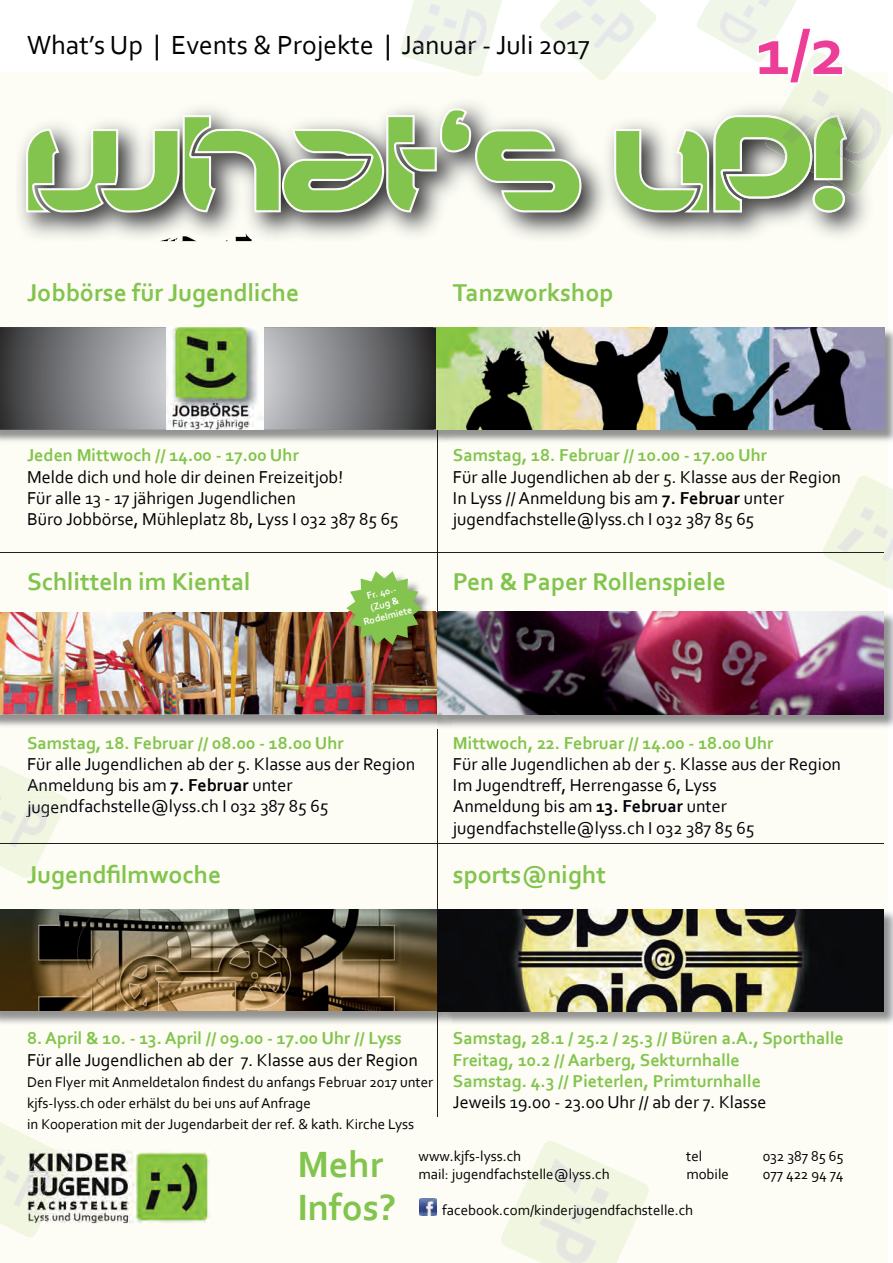
<style>
.page{position:relative;width:893px;height:1263px;background:#fff}
.page>*{position:absolute;margin:0;border:0;box-sizing:border-box;transform-origin:0 0}
.t1{font:700 69.15px "Corbel";color:#ed3e97}
.t2{font:700 38.25px/43.7px "Corbel";color:#82c44d}
.t3{font:27.45px "Corbel";color:#030506}
.t4{font:700 25.5px "Corbel";color:#82c44d}
.t5{font:700 25.5px "Corbel";color:#83c44c}
.t6{font:700 18px/21.3px "Corbel";color:#82c44d}
.t7{font:18px/21.3px "Corbel";color:#000003}
.t8{font:18px/21.3px "Corbel";color:#000008}
.t9{font:18px "Corbel";color:#000001}
.t10{font:18px "Corbel";color:#070a17}
.t11{font:14.85px/21.3px "Corbel";color:#000001}
.t12{font:14.85px "Corbel";color:#000}
.t13{font:14.85px "Corbel";color:#020201}
.t14{font:700 10.05px/12.1px "Corbel";color:#fff;text-align:center}
.s1{font-weight:700}
.s2{color:#070a17}
</style>
<div class="page">
<div style="left:0;top:72px;width:887px;height:1191px;background:#fdfdf5"></div>
<img style="left:19px;top:143px;width:781px;height:98px">
<hr style="left:437px;top:328px;width:1px;height:788px;background:#231f20">
<img style="left:0;top:714px;width:437px;height:12px">
<img style="left:437px;top:714px;width:1px;height:15px">
<img style="left:0;top:612px;width:437px;height:102px">
<img style="left:348px;top:595px;width:87px;height:63px">
<svg style="left:346px;top:571px;width:76px;height:74px"></svg>
<svg style="left:0;top:1123px;width:55px;height:114px"></svg>
<svg style="left:822px;top:476px;width:71px;height:114px"></svg>
<svg style="left:0;top:327px;width:437px;height:114px"></svg>
<img style="left:419px;top:1198px;width:18px;height:17px">
<img style="left:451px;top:328px;width:442px;height:114px">
<img style="left:437px;top:327px;width:447px;height:103px">
<img style="left:72px;top:1151px;width:139px;height:72px">
<img style="left:27px;top:1150px;width:45px;height:73px">
<img style="left:27px;top:1164px;width:27px;height:50px">
<img style="left:27px;top:1163px;width:24px;height:31px">
<hr style="left:0;top:553px;width:884px;height:1px;background:#231f20">
<hr style="left:0;top:843px;width:884px;height:1px;background:#231f20">
<img style="left:438px;top:613px;width:455px;height:115px">
<img style="left:437px;top:612px;width:447px;height:102px">
<img style="left:0;top:909px;width:884px;height:102px">
<img style="left:438px;top:910px;width:455px;height:114px">
<img style="left:166px;top:327px;width:98px;height:103px">
<svg style="left:501px;top:1141px;width:148px;height:122px"></svg>
<svg style="left:26px;top:0;width:867px;height:213px"></svg>
<svg style="left:0;top:765px;width:67px;height:113px"></svg>
<h3 class="t3" style="left:27px;top:28px;width:564px">What’s Up | Events &amp; Projekte | Januar - Juli 2017</h3>
<h3 class="t4" style="left:27px;top:277px;width:274px">Jobbörse für Jugendliche</h3>
<h3 class="t4" style="left:453px;top:277px;width:162px">Tanzworkshop</h3>
<h1 class="t1" style="left:756px;top:8px;width:91px">1/2</h1>
<p class="t6" style="left:27px;top:444px;width:273px">Jeden Mittwoch // 14.00 - 17.00 Uhr</p>
<p class="t7" style="left:27px;top:466px;width:373px">Melde dich und hole dir deinen Freizeitjob!<br>Für alle 13 - 17 jährigen Jugendlichen<br>Büro Jobbörse, Mühleplatz 8b, Lyss I 032 387 85 65</p>
<h3 class="t4" style="left:27px;top:566px;width:225px">Schlitteln im Kiental</h3>
<p class="t14" style="left:356px;top:593px;width:52px;rotate:-15deg">Fr. 40.- (Zug &amp;<br>Rodelmiete</p>
<p class="t6" style="left:453px;top:444px;width:316px">Samstag, 18. Februar // 10.00 - 17.00 Uhr</p>
<p class="t7" style="left:453px;top:466px;width:390px">Für alle Jugendlichen ab der 5. Klasse aus der Region<br>In Lyss // Anmeldung bis am <span class="s1">7. Februar</span> unter jugendfachstelle@lyss.ch I 032 387 85 65</p>
<h3 class="t4" style="left:453px;top:566px;width:274px">Pen &amp; Paper Rollenspiele</h3>
<p class="t6" style="left:27px;top:732px;width:318px">Samstag, 18. Februar // 08.00 - 18.00 Uhr</p>
<p class="t8" style="left:27px;top:753px;width:390px">Für alle Jugendlichen ab der 5. Klasse aus der Region<br><span class="s2">Anmeldung bis am</span> <span class="s1">7. Februar</span> unter</p>
<p class="t10" style="left:27px;top:795px;width:303px">jugendfachstelle@lyss.ch I 032 387 85 65</p>
<h3 class="t5" style="left:27px;top:858px;width:196px">Jugendfilmwoche</h3>
<p class="t6" style="left:453px;top:732px;width:322px">Mittwoch, 22. Februar // 14.00 - 18.00 Uhr</p>
<p class="t8" style="left:453px;top:753px;width:390px">Für alle Jugendlichen ab der 5. Klasse aus der Region Im Jugendtreff, Herrengasse 6, Lyss<br>Anmeldung bis am <span class="s1">13. Februar</span> unter jugendfachstelle@lyss.ch I 032 387 85 65</p>
<h3 class="t4" style="left:453px;top:858px;width:155px">sports@night</h3>
<p class="t6" style="left:27px;top:1027px;width:376px">8. April &amp; 10. - 13. April // 09.00 - 17.00 Uhr // Lyss</p>
<p class="t9" style="left:27px;top:1048px;width:392px">Für alle Jugendlichen ab der 7. Klasse aus der Region</p>
<p class="t11" style="left:27px;top:1071px;width:408px">Den Flyer mit Anmeldetalon findest du anfangs Februar 2017 unter kjfs-lyss.ch oder erhälst du bei uns auf Anfrage<br>in Kooperation mit der Jugendarbeit der ref. &amp; kath. Kirche Lyss</p>
<p class="t6" style="left:453px;top:1027px;width:392px">Samstag, 28.1 / 25.2 / 25.3 // Büren a.A., Sporthalle<br>Freitag, 10.2 // Aarberg, Sekturnhalle<br>Samstag. 4.3 // Pieterlen, Primturnhalle</p>
<p class="t7" style="left:453px;top:1091px;width:315px">Jeweils 19.00 - 23.00 Uhr // ab der 7. Klasse</p>
<h2 class="t2" style="left:297px;top:1141px;width:100px">Mehr<br>Infos?</h2>
<p class="t12" style="left:418px;top:1147px;width:104px">www.kjfs-lyss.ch</p>
<p class="t12" style="left:686px;top:1147px;width:18px">tel</p>
<p class="t12" style="left:763px;top:1147px;width:82px">032 387 85 65</p>
<p class="t12" style="left:442px;top:1201px;width:252px">facebook.com/kinderjugendfachstelle.ch</p>
<p class="t13" style="left:418px;top:1165px;width:193px">mail: jugendfachstelle@lyss.ch</p>
<p class="t13" style="left:686px;top:1165px;width:44px">mobile</p>
<p class="t13" style="left:763px;top:1165px;width:82px">077 422 94 74</p>
</div>
